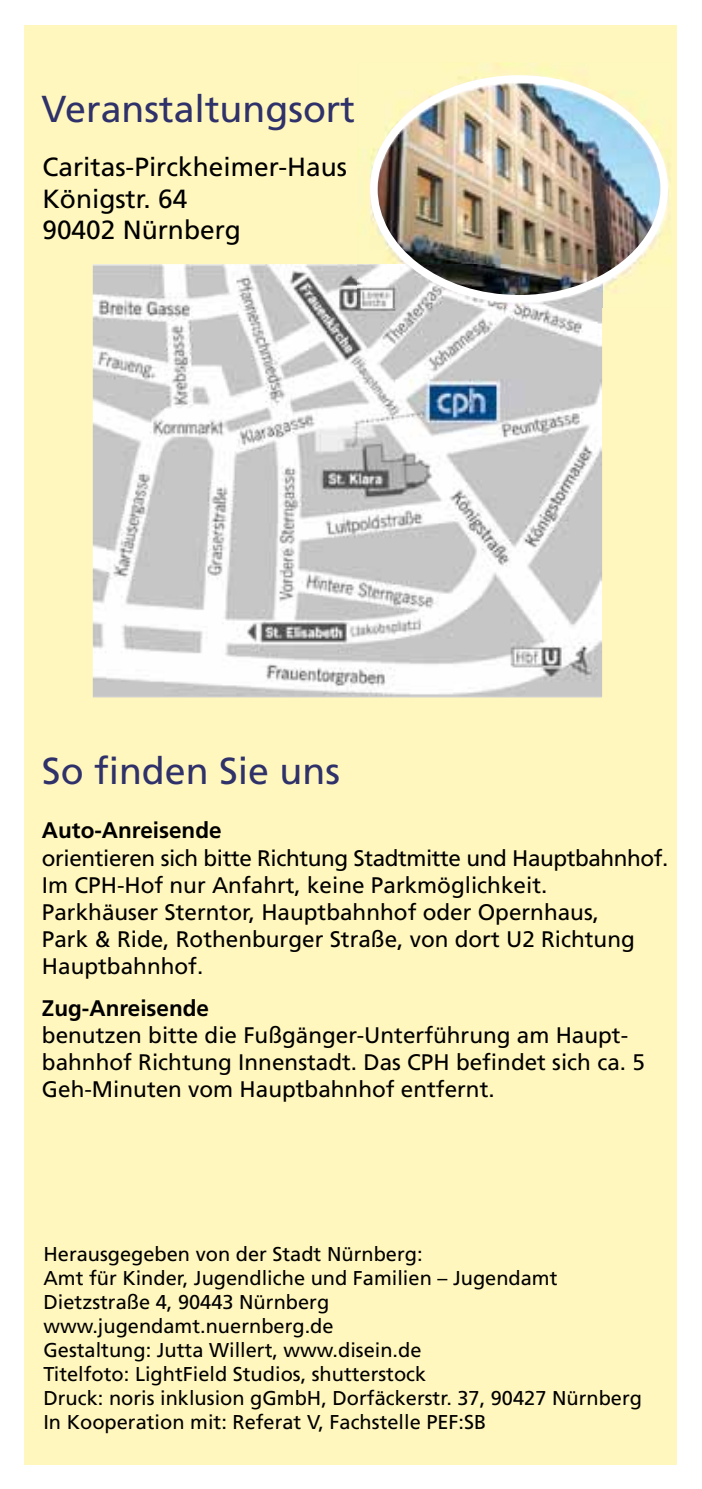
<style>
.page{position:relative;width:702px;height:1489px;background:#fff}
.page>*{position:absolute;margin:0;border:0;box-sizing:border-box;transform-origin:0 0}
.t1{font:37.5px "Frutiger LT Com";color:#2f316a}
.t2{font:26.25px/31.5px "Frutiger LT Com";color:#000}
.t3{font:22.5px/27px "Frutiger LT Com";color:#000}
.t4{font:700 22.5px "Frutiger LT Com";color:#000}
.t5{font:20px/24px "Frutiger LT Com";color:#000}
</style>
<div class="page">
<div style="left:25px;top:25px;width:677px;height:1438px;background:#fff7bd"></div>
<div style="left:677px;top:0;width:25px;height:1488px;background:#fff"></div>
<img style="left:93px;top:264px;width:509px;height:433px">
<img style="left:357px;top:264px;width:245px;height:43px">
<img style="left:370px;top:75px;width:298px;height:227px">
<h1 class="t1" style="left:42px;top:87px;width:315px">Veranstaltungsort</h1>
<p class="t2" style="left:42px;top:151px;width:306px">Caritas-Pirckheimer-Haus<br>Königstr. 64<br>90402 Nürnberg</p>
<h1 class="t1" style="left:42px;top:748px;width:299px">So finden Sie uns</h1>
<p class="t4" style="left:42px;top:817px;width:181px">Auto-Anreisende</p>
<p class="t3" style="left:42px;top:844px;width:628px">orientieren sich bitte Richtung Stadtmitte und Hauptbahnhof.<br>Im CPH-Hof nur Anfahrt, keine Parkmöglichkeit.<br>Parkhäuser Sterntor, Hauptbahnhof oder Opernhaus,<br>Park &amp; Ride, Rothenburger Straße, von dort U2 Richtung Hauptbahnhof.</p>
<p class="t4" style="left:42px;top:994px;width:169px">Zug-Anreisende</p>
<p class="t3" style="left:42px;top:1021px;width:604px">benutzen bitte die Fußgänger-Unterführung am Haupt&shy;bahnhof Richtung Innenstadt. Das CPH befindet sich ca. 5<br>Geh-Minuten vom Hauptbahnhof entfernt.</p>
<p class="t5" style="left:43px;top:1241px;width:600px">Herausgegeben von der Stadt Nürnberg:<br>Amt für Kinder, Jugendliche und Familien – Jugendamt Dietzstraße 4, 90443 Nürnberg<br>www.jugendamt.nuernberg.de<br>Gestaltung: Jutta Willert, www.disein.de<br>Titelfoto: LightField Studios, shutterstock<br>Druck: noris inklusion gGmbH, Dorfäckerstr. 37, 90427 Nürnberg In Kooperation mit: Referat V, Fachstelle PEF:SB</p>
</div>
